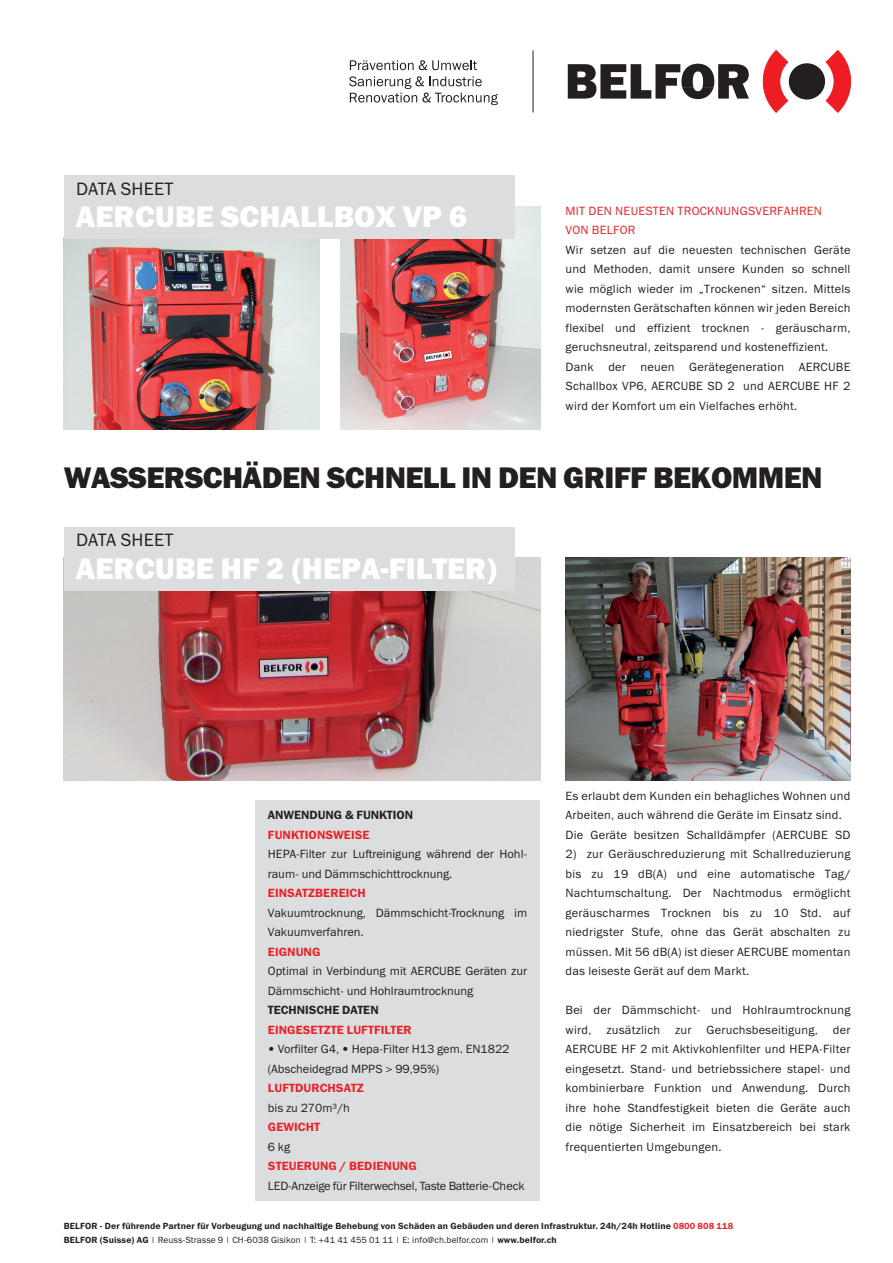
<style>
.page{position:relative;width:893px;height:1263px;background:#fff}
.page>*{position:absolute;margin:0;border:0;box-sizing:border-box;transform-origin:0 0}
.t1{font:30px "Franklin Gothic Heavy ITC";color:#fff}
.t2{font:30px "Franklin Gothic Heavy ITC";letter-spacing:-.02em;color:#231f20}
.t3{font:18px "Franklin Gothic Book ITC";letter-spacing:.01em;color:#231f20}
.t4{font:12px/19.5px "Franklin Gothic Book ITC";letter-spacing:.02em;color:#231f20}
.t5{font:12px/19.5px "Franklin Gothic Book ITC";color:#231f20}
.t6{font:12px "Franklin Gothic Demi ITC";letter-spacing:.01em;color:#ee1d23}
.t7{font:12px "Franklin Gothic Book ITC";letter-spacing:-.02em;color:#231f20}
.t8{font:12px/19.5px "Franklin Gothic Book ITC";letter-spacing:.02em;color:#ee1d23}
.t9{font:12px "Franklin Gothic Demi ITC";color:#231f20}
.t10{font:9px "Franklin Gothic Demi ITC";letter-spacing:.01em;color:#231f20}
.t11{font:9px "Franklin Gothic Book ITC";letter-spacing:.01em;color:#231f20}
.s1{color:#ee1d23}
.s2{font-family:"Franklin Gothic Demi ITC"}
</style>
<div class="page">
<img style="left:340px;top:206px;width:200px;height:223px">
<img style="left:566px;top:557px;width:284px;height:223px">
<img style="left:64px;top:239px;width:256px;height:190px">
<svg style="left:568px;top:64px;width:181px;height:35px"></svg>
<div style="left:789px;top:63px;width:36px;height:37px;background:#231f20;border-radius:50%"></div>
<svg style="left:763px;top:50px;width:25px;height:63px"></svg>
<svg style="left:826px;top:50px;width:25px;height:63px"></svg>
<hr style="left:533px;top:50px;width:1px;height:62px;background:#231f20">
<svg style="left:350px;top:60px;width:127px;height:10px"></svg>
<svg style="left:349px;top:76px;width:149px;height:29px"></svg>
<div style="left:64px;top:175px;width:450px;height:64px;background:#dcdddf"></div>
<img style="left:64px;top:558px;width:476px;height:222px">
<div style="left:64px;top:527px;width:450px;height:64px;background:#dcdddf"></div>
<div style="left:255px;top:800px;width:285px;height:400px;background:#dcdddf"></div>
<h2 class="t3" style="left:76px;top:177px;width:99px">DATA SHEET</h2>
<h1 class="t1" style="left:76px;top:198px;width:393px">AERCUBE SCHALLBOX VP 6</h1>
<p class="t8" style="left:566px;top:200px;width:258px">MIT DEN NEUESTEN TROCKNUNGSVERFAHREN<br>VON BELFOR</p>
<p class="t4" style="left:566px;top:239px;width:286px">Wir setzen auf die neuesten technischen Geräte und Methoden, damit unsere Kunden so schnell wie möglich wieder im „Trockenen“ sitzen. Mittels modernsten Gerätschaften können wir jeden Bereich flexibel und effizient trocknen - geräuscharm, geruchsneutral, zeitsparend und kosteneffizient.<br>Dank der neuen Gerätegeneration AERCUBE Schallbox VP6, AERCUBE SD 2 und AERCUBE HF 2 wird der Komfort um ein Vielfaches erhöht.</p>
<h1 class="t2" style="left:64px;top:458px;width:760px">WASSERSCHÄDEN SCHNELL IN DEN GRIFF BEKOMMEN</h1>
<h2 class="t3" style="left:76px;top:528px;width:99px">DATA SHEET</h2>
<h1 class="t1" style="left:76px;top:550px;width:423px">AERCUBE HF 2 (HEPA-FILTER)</h1>
<p class="t9" style="left:268px;top:808px;width:147px">ANWENDUNG &amp; FUNKTION</p>
<p class="t6" style="left:268px;top:827px;width:103px">FUNKTIONSWEISE</p>
<p class="t5" style="left:268px;top:844px;width:261px">HEPA-Filter zur Luftreinigung während der Hohl&shy;raum- und Dämmschichttrocknung.</p>
<p class="t6" style="left:268px;top:886px;width:99px">EINSATZBEREICH</p>
<p class="t5" style="left:268px;top:902px;width:261px">Vakuumtrocknung, Dämmschicht-Trocknung im<br>Vakuumverfahren.</p>
<p class="t6" style="left:268px;top:944px;width:54px">EIGNUNG</p>
<p class="t5" style="left:268px;top:961px;width:261px">Optimal in Verbindung mit AERCUBE Geräten zur<br>Dämmschicht- und Hohlraumtrocknung</p>
<p class="t9" style="left:268px;top:1003px;width:112px">TECHNISCHE DATEN</p>
<p class="t6" style="left:268px;top:1022px;width:145px">EINGESETZTE LUFTFILTER</p>
<p class="t5" style="left:268px;top:1039px;width:243px">• Vorfilter G4, • Hepa-Filter H13 gem. EN1822 (Abscheidegrad MPPS &gt; 99,95%)</p>
<p class="t6" style="left:268px;top:1081px;width:97px">LUFTDURCHSATZ</p>
<p class="t5" style="left:268px;top:1097px;width:84px">bis zu 270m³/h</p>
<p class="t6" style="left:268px;top:1120px;width:54px">GEWICHT</p>
<p class="t4" style="left:268px;top:1136px;width:24px">6 kg</p>
<p class="t6" style="left:268px;top:1159px;width:150px">STEUERUNG / BEDIENUNG</p>
<p class="t7" style="left:268px;top:1178px;width:258px">LED-Anzeige für Filterwechsel, Taste Batterie-Check</p>
<p class="t4" style="left:566px;top:785px;width:286px">Es erlaubt dem Kunden ein behagliches Wohnen und<br>Arbeiten, auch während die Geräte im Einsatz sind.<br>Die Geräte besitzen Schalldämpfer (AERCUBE SD</p>
<p class="t4" style="left:566px;top:844px;width:286px;text-align:justify">2) zur Geräuschreduzierung mit Schallreduzierung bis zu 19 dB(A) und eine automatische Tag/ Nachtumschaltung. Der Nachtmodus ermöglicht geräuscharmes Trocknen bis zu 10 Std. auf niedrigster Stufe, ohne das Gerät abschalten zu müssen. Mit 56 dB(A) ist dieser AERCUBE momentan das leiseste Gerät auf dem Markt.</p>
<p class="t4" style="left:566px;top:1000px;width:286px;text-align:justify">Bei der Dämmschicht- und Hohlraumtrocknung wird, zusätzlich zur Geruchsbeseitigung, der AERCUBE HF 2 mit Aktivkohlenfilter und HEPA-Filter eingesetzt. Stand- und betriebssichere stapel- und kombinierbare Funktion und Anwendung. Durch ihre hohe Standfestigkeit bieten die Geräte auch die nötige Sicherheit im Einsatzbereich bei stark frequentierten Umgebungen.</p>
<p class="t10" style="left:64px;top:1221px;width:671px">BELFOR - Der führende Partner für Vorbeugung und nachhaltige Behebung von Schäden an Gebäuden und deren Infrastruktur. 24h/24h Hotline <span class="s1">0800 808 118</span></p>
<p class="t11" style="left:64px;top:1234px;width:494px"><span class="s2">BELFOR (Suisse) AG</span> | Reuss-Strasse 9 | CH-6038 Gisikon | T: +41 41 455 01 11 | E: info@ch.belfor.com | <span class="s2">www.belfor.ch</span></p>
</div>
